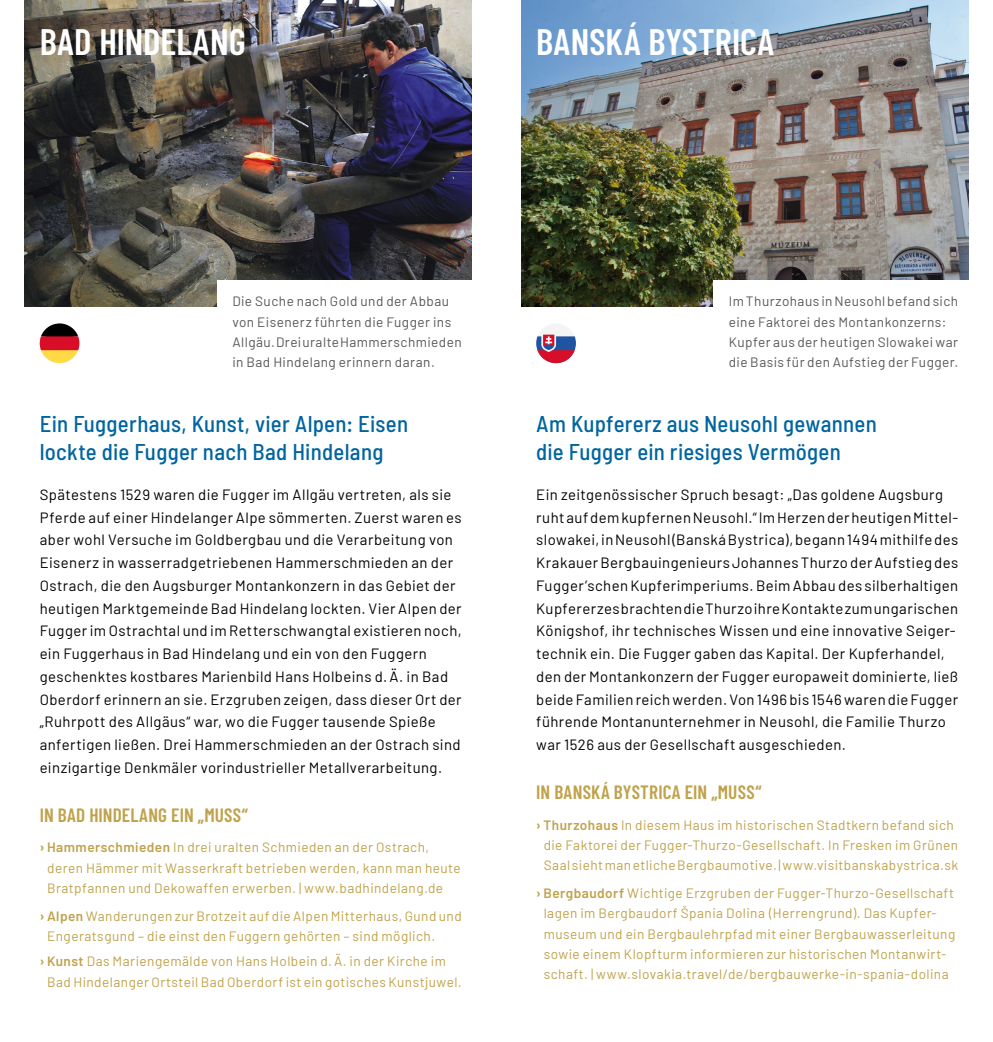
<style>
.page{position:relative;width:993px;height:1042px;background:#fff}
.page>*{position:absolute;margin:0;border:0;box-sizing:border-box;transform-origin:0 0}
.t1{font:600 36.75px "Barlow Condensed";letter-spacing:.005em;color:#fff}
.t2{font:500 semi-condensed 22.75px/28.3px "Barlow";letter-spacing:.01em;color:#0065a0}
.t3{font:600 19.25px "Barlow Condensed";letter-spacing:.01em;color:#bfa24a}
.t4{font:14.88px/22.8px "Barlow";letter-spacing:.03em;color:#000}
.t5{font:13.65px/20.3px "Barlow";letter-spacing:.035em;color:#bfa24a}
.t6{font:13.65px/20.3px "Barlow";letter-spacing:.035em;color:#575756}
.s1{font-weight:700}
.s2{font-weight:600}
</style>
<div class="page">
<img style="left:521px;top:0;width:446px;height:306px">
<div style="left:713px;top:280px;width:279px;height:106px;background:#fff"></div>
<div style="left:536px;top:323px;width:39px;height:40px;background:#f4f4f4;border-radius:50%"></div>
<svg style="left:536px;top:335px;width:39px;height:28px"></svg>
<svg style="left:40px;top:323px;width:39px;height:40px"></svg>
<img style="left:25px;top:0;width:446px;height:306px">
<div style="left:217px;top:280px;width:279px;height:106px;background:#fff"></div>
<h1 class="t1" style="left:40px;top:16px;width:207px">BAD HINDELANG</h1>
<h1 class="t1" style="left:536px;top:16px;width:239px">BANSKÁ BYSTRICA</h1>
<p class="t6" style="left:232px;top:290px;width:231px">Die Suche nach Gold und der Abbau von Eisenerz führten die Fugger ins Allgäu. Drei uralte Hammerschmieden in Bad Hindelang erinnern daran.</p>
<h2 class="t2" style="left:40px;top:408px;width:370px">Ein Fuggerhaus, Kunst, vier Alpen: Eisen lockte die Fugger nach Bad Hindelang</h2>
<p class="t4" style="left:40px;top:482px;width:423px">Spätestens 1529 waren die Fugger im Allgäu vertreten, als sie Pferde auf einer Hindelanger Alpe sömmerten. Zuerst waren es aber wohl Versuche im Goldbergbau und die Verarbeitung von Eisenerz in wasserradgetriebenen Hammerschmieden an der Ostrach, die den Augsburger Montankonzern in das Gebiet der heutigen Marktgemeinde Bad Hindelang lockten. Vier Alpen der Fugger im Ostrachtal und im Retterschwangtal existieren noch, ein Fuggerhaus in Bad Hindelang und ein von den Fuggern geschenktes kostbares Marienbild Hans Holbeins d.Ä. in Bad Oberdorf erinnern an sie. Erzgruben zeigen, dass dieser Ort der „Ruhrpott des Allgäus“ war, wo die Fugger tausende Spieße anfertigen ließen. Drei Hammerschmieden an der Ostrach sind einzigartige Denkmäler vorindustrieller Metallverarbeitung.</p>
<p class="t3" style="left:40px;top:801px;width:210px">IN BAD HINDELANG EIN „MUSS“</p>
<p class="t5" style="left:47px;top:836px;width:415px;text-indent:-7px"><span class="s1">›</span> <span class="s2">Hammerschmieden</span> In drei uralten Schmieden an der Ostrach, deren Hämmer mit Wasserkraft betrieben werden, kann man heute<br>Bratpfannen und Dekowaffen erwerben. | www.badhindelang.de</p>
<p class="t5" style="left:47px;top:904px;width:416px;text-indent:-7px"><span class="s1">›</span> <span class="s2">Alpen</span> Wanderungen zur Brotzeit auf die Alpen Mitterhaus, Gund und<br>Engeratsgund – die einst den Fuggern gehörten – sind möglich.</p>
<p class="t5" style="left:47px;top:950px;width:416px;text-indent:-7px"><span class="s1">›</span> <span class="s2">Kunst</span> Das Mariengemälde von Hans Holbein d.Ä. in der Kirche im<br>Bad Hindelanger Ortsteil Bad Oberdorf ist ein gotisches Kunstjuwel.</p>
<p class="t6" style="left:728px;top:290px;width:231px">Im Thurzohaus in Neusohl befand sich eine Faktorei des Montankonzerns:<br>Kupfer aus der heutigen Slowakei war die Basis für den Aufstieg der Fugger.</p>
<h2 class="t2" style="left:536px;top:408px;width:342px">Am Kupfererz aus Neusohl gewannen die Fugger ein riesiges Vermögen</h2>
<p class="t4" style="left:536px;top:482px;width:423px">Ein zeitgenössischer Spruch besagt: „Das goldene Augsburg ruht auf dem kupfernen Neusohl.“ Im Herzen der heutigen Mittel&shy;slowakei, in Neusohl (Banská Bystrica), begann 1494 mithilfe des Krakauer Bergbauingenieurs Johannes Thurzo der Aufstieg des Fugger’schen Kupferimperiums. Beim Abbau des silberhaltigen Kupfererzes brachten die Thurzo ihre Kontakte zum ungarischen Königshof, ihr technisches Wissen und eine innovative Seiger&shy;technik ein. Die Fugger gaben das Kapital. Der Kupferhandel, den der Montankonzern der Fugger europaweit dominierte, ließ beide Familien reich werden. Von 1496 bis 1546 waren die Fugger führende Montanunternehmer in Neusohl, die Familie Thurzo war 1526 aus der Gesellschaft ausgeschieden.</p>
<p class="t3" style="left:536px;top:778px;width:227px">IN BANSKÁ BYSTRICA EIN „MUSS“</p>
<p class="t5" style="left:536px;top:813px;width:423px;text-align:center"><span class="s1">›</span> <span class="s2">Thurzohaus</span> In diesem Haus im historischen Stadtkern befand sich die Faktorei der Fugger-Thurzo-Gesellschaft. In Fresken im Grünen<br>Saal sieht man etliche Bergbaumotive. | www.visitbanskabystrica.sk</p>
<p class="t5" style="left:543px;top:882px;width:413px;text-indent:-7px"><span class="s1">›</span> <span class="s2">Bergbaudorf</span> Wichtige Erzgruben der Fugger-Thurzo-Gesellschaft lagen im Bergbaudorf Špania Dolina (Herrengrund). Das Kupfer&shy;museum und ein Bergbaulehrpfad mit einer Bergbauwasserleitung sowie einem Klopfturm informieren zur historischen Montanwirt&shy;schaft. | www.slovakia.travel/de/bergbauwerke-in-spania-dolina</p>
</div>
